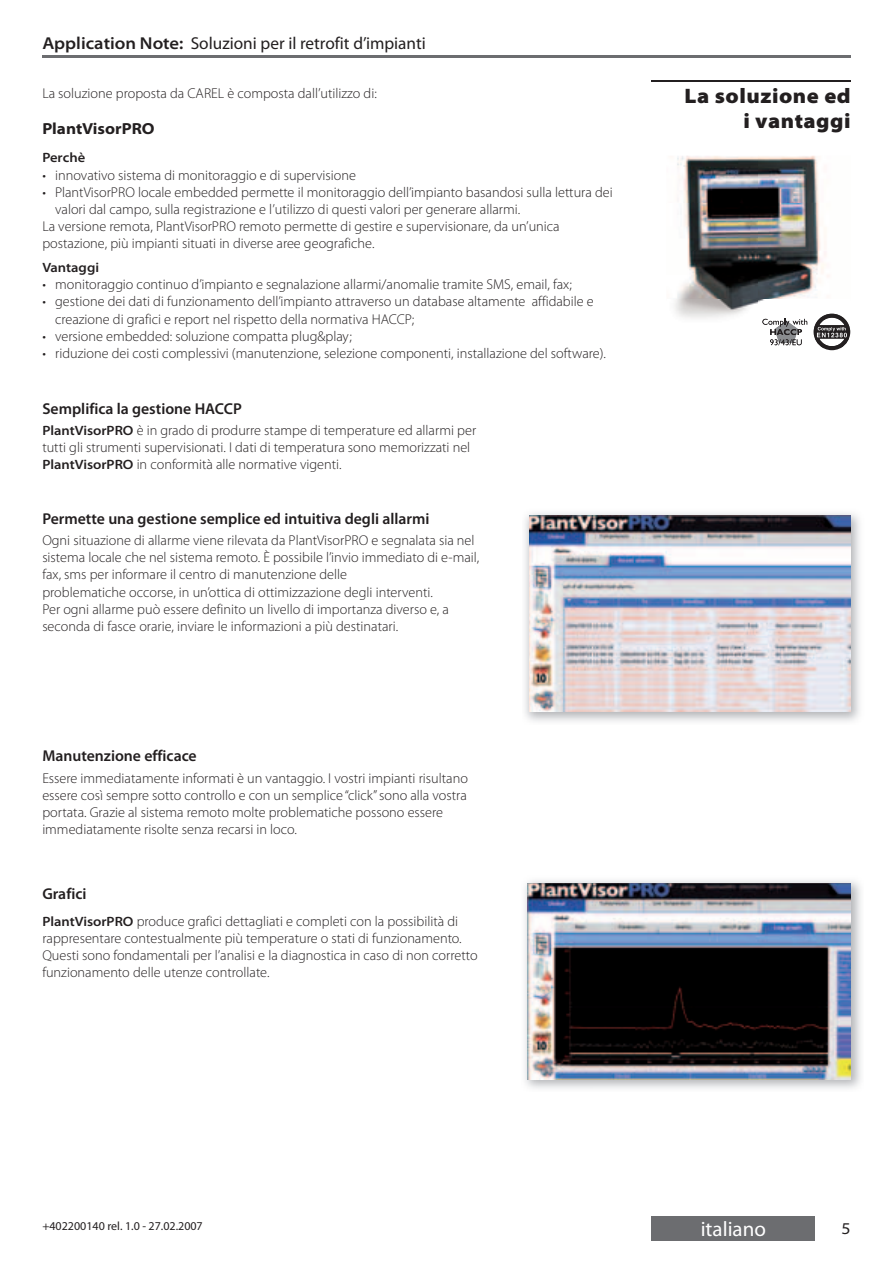
<style>
.page{position:relative;width:893px;height:1263px;background:#fff}
.page>*{position:absolute;margin:0;border:0;box-sizing:border-box;transform-origin:0 0}
.t1{font:900 semi-expanded 21px/25.2px "Myriad Pro";letter-spacing:.025em;color:#231f20;text-align:right}
.t2{font:21px "Myriad Pro";color:#fff}
.t3{font:17.25px "Myriad Pro";color:#231f20}
.t4{font:semi-expanded 16.5px "Myriad Pro";color:#231f20}
.t5{font:700 semi-expanded 16.05px "Myriad Pro";color:#231f20}
.t6{font:600 15.75px "Myriad Pro";color:#231f20}
.t7{font:300 14.25px/17.1px "Myriad Pro";color:#231f20}
.t8{font:600 semi-expanded 13.5px "Myriad Pro";color:#231f20}
.t9{font:12px "Myriad Pro";color:#231f20}
.s1{font-weight:600;font-stretch:semi-expanded}
.s2{font-weight:600;font-stretch:semi-expanded;font-size:13.5px}
</style>
<div class="page">
<hr style="left:42px;top:55px;width:808px;height:2px;background:#6c6d70">
<img style="left:525px;top:880px;width:336px;height:209px">
<img style="left:528px;top:884px;width:322px;height:195px">
<img style="left:525px;top:513px;width:335px;height:209px">
<img style="left:529px;top:516px;width:321px;height:195px">
<div style="left:813px;top:314px;width:37px;height:36px;background:#231f20;border-radius:50%"></div>
<img style="left:674px;top:156px;width:161px;height:190px">
<svg style="left:762px;top:319px;width:45px;height:26px"></svg>
<img style="left:813px;top:314px;width:37px;height:34px">
<img style="left:819px;top:339px;width:25px;height:7px">
<svg style="left:819px;top:318px;width:26px;height:13px"></svg>
<img style="left:816px;top:333px;width:31px;height:4px">
<div style="left:651px;top:1216px;width:164px;height:25px;background:#6c6d70"></div>
<hr style="left:651px;top:81px;width:199px;height:1px;background:#231f20">
<p class="t3" style="left:42px;top:37px;width:385px"><span class="s1">Application Note:</span> Soluzioni per il retrofit d’impianti</p>
<p class="t7" style="left:42px;top:85px;width:336px">La soluzione proposta da CAREL è composta dall’utilizzo di:</p>
<p class="t5" style="left:42px;top:122px;width:114px">PlantVisorPRO</p>
<p class="t8" style="left:42px;top:153px;width:44px">Perchè</p>
<p class="t7" style="left:55px;top:167px;width:302px">innovativo sistema di monitoraggio e di supervisione</p>
<p class="t7" style="left:55px;top:185px;width:559px">PlantVisorPRO locale embedded permette il monitoraggio dell’impianto basandosi sulla lettura dei</p>
<p class="t7" style="left:55px;top:202px;width:466px">valori dal campo, sulla registrazione e l’utilizzo di questi valori per generare allarmi.</p>
<p class="t7" style="left:42px;top:219px;width:519px">La versione remota, PlantVisorPRO remoto permette di gestire e supervisionare, da un’unica</p>
<p class="t7" style="left:42px;top:236px;width:334px">postazione, più impianti situati in diverse aree geografiche.</p>
<p class="t8" style="left:42px;top:263px;width:58px">Vantaggi</p>
<p class="t7" style="left:55px;top:277px;width:552px">monitoraggio continuo d’impianto e segnalazione allarmi/anomalie tramite SMS, email, fax; gestione dei dati di funzionamento dell’impianto attraverso un database altamente affidabile e creazione di grafici e report nel rispetto della normativa HACCP;<br>versione embedded: soluzione compatta plug&amp;play;<br>riduzione dei costi complessivi (manutenzione, selezione componenti, installazione del software).</p>
<p class="t7" style="left:42px;top:167px;width:5px">• •</p>
<p class="t7" style="left:42px;top:277px;width:5px">• •</p>
<p class="t7" style="left:42px;top:329px;width:5px">• •</p>
<p class="t6" style="left:42px;top:402px;width:201px">Semplifica la gestione HACCP</p>
<p class="t7" style="left:42px;top:423px;width:435px"><span class="s2">PlantVisorPRO</span> è in grado di produrre stampe di temperature ed allarmi per tutti gli strumenti supervisionati. I dati di temperatura sono memorizzati nel<br><span class="s2">PlantVisorPRO</span> in conformità alle normative vigenti.</p>
<p class="t6" style="left:42px;top:513px;width:388px">Permette una gestione semplice ed intuitiva degli allarmi</p>
<p class="t7" style="left:42px;top:533px;width:438px">Ogni situazione di allarme viene rilevata da PlantVisorPRO e segnalata sia nel sistema locale che nel sistema remoto. È possibile l’invio immediato di e-mail, fax, sms per informare il centro di manutenzione delle<br>problematiche occorse, in un’ottica di ottimizzazione degli interventi.<br>Per ogni allarme può essere definito un livello di importanza diverso e, a seconda di fasce orarie, inviare le informazioni a più destinatari.</p>
<p class="t6" style="left:42px;top:750px;width:156px">Manutenzione efficace</p>
<p class="t7" style="left:42px;top:771px;width:427px">Essere immediatamente informati è un vantaggio. I vostri impianti risultano essere così sempre sotto controllo e con un semplice “click” sono alla vostra portata. Grazie al sistema remoto molte problematiche possono essere immediatamente risolte senza recarsi in loco.</p>
<p class="t6" style="left:42px;top:888px;width:46px">Grafici</p>
<p class="t7" style="left:42px;top:913px;width:437px"><span class="s2">PlantVisorPRO</span> produce grafici dettagliati e completi con la possibilità di rappresentare contestualmente più temperature o stati di funzionamento.<br>Questi sono fondamentali per l’analisi e la diagnostica in caso di non corretto funzionamento delle utenze controllate.</p>
<h1 class="t1" style="left:684px;top:85px;width:167px">La soluzione ed i vantaggi</h1>
<h1 class="t2" style="left:700px;top:1221px;width:67px">italiano</h1>
<p class="t9" style="left:42px;top:1222px;width:162px">+402200140 rel. 1.0 - 27.02.2007</p>
<p class="t4" style="left:841px;top:1222px;width:11px">5</p>
</div>
